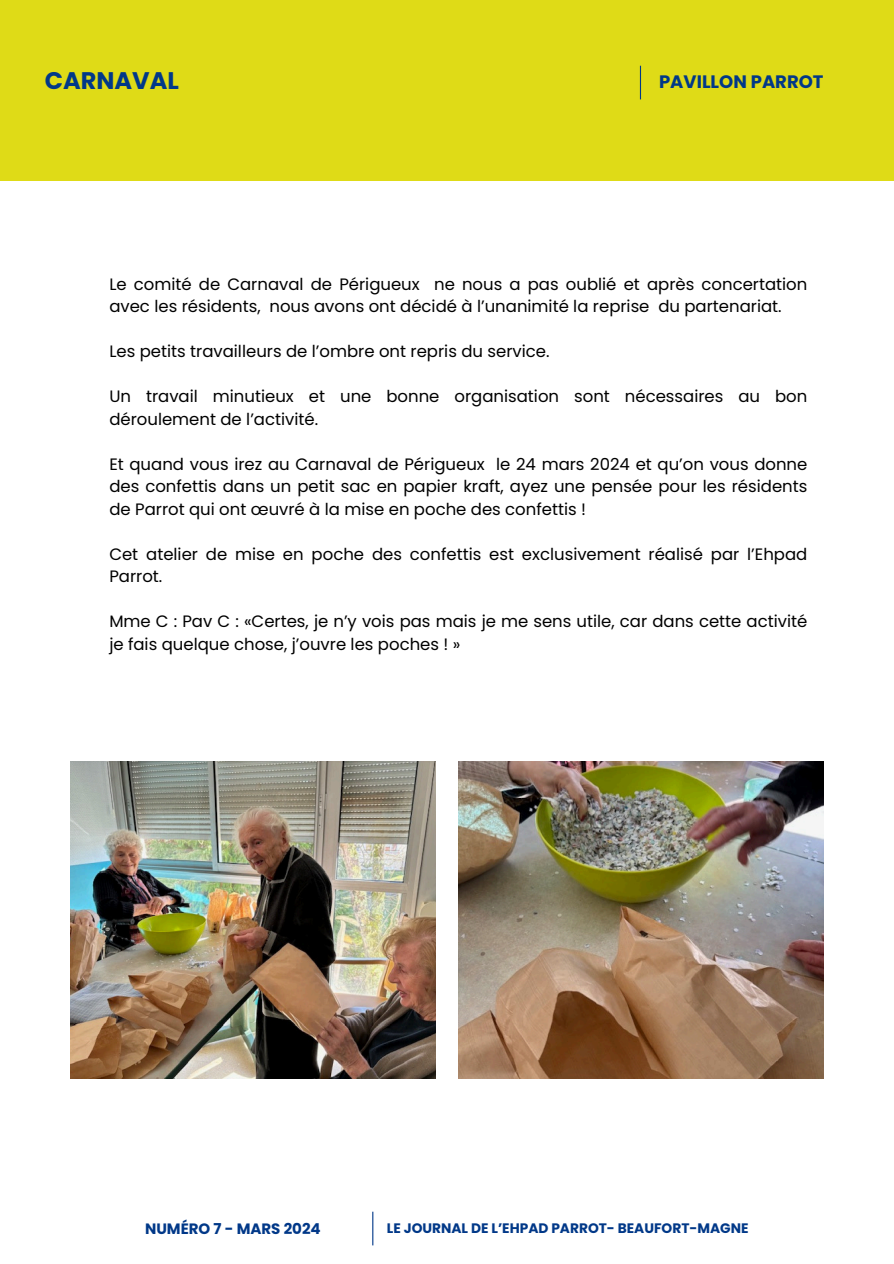
<style>
.page{position:relative;width:894px;height:1264px;background:#fff}
.page>*{position:absolute;margin:0;border:0;box-sizing:border-box;transform-origin:0 0}
.t1{font:700 24px "Poppins";color:#013888}
.t2{font:700 18px "Poppins";color:#013888}
.t3{font:16.5px/22.5px "Poppins";color:#000}
.t4{font:700 15px "Poppins";color:#013888}
.t5{font:700 13.8px "Poppins";color:#013888}
</style>
<div class="page">
<div style="left:0;top:0;width:893px;height:181px;background:#dfdb17"></div>
<hr style="left:639px;top:66px;width:2px;height:33px;background:#013888">
<img style="left:70px;top:761px;width:365px;height:317px">
<img style="left:458px;top:761px;width:365px;height:317px">
<hr style="left:372px;top:1211px;width:1px;height:34px;background:#013888">
<p class="t1" style="left:45px;top:64px;width:135px">CARNAVAL</p>
<p class="t2" style="left:659px;top:69px;width:166px">PAVILLON PARROT</p>
<h3 class="t3" style="left:109px;top:272px;width:699px">Le comité de Carnaval de Périgueux ne nous a pas oublié et après concertation avec les résidents, nous avons ont décidé à l’unanimité la reprise du partenariat.</h3>
<h3 class="t3" style="left:109px;top:340px;width:441px">Les petits travailleurs de l’ombre ont repris du service.</h3>
<h3 class="t3" style="left:109px;top:385px;width:699px">Un travail minutieux et une bonne organisation sont nécessaires au bon déroulement de l’activité.</h3>
<h3 class="t3" style="left:109px;top:452px;width:699px;text-align:justify">Et quand vous irez au Carnaval de Périgueux le 24 mars 2024 et qu’on vous donne des confettis dans un petit sac en papier kraft, ayez une pensée pour les résidents de Parrot qui ont œuvré à la mise en poche des confettis !</h3>
<h3 class="t3" style="left:109px;top:542px;width:699px">Cet atelier de mise en poche des confettis est exclusivement réalisé par l’Ehpad<br>Parrot.</h3>
<h3 class="t3" style="left:109px;top:610px;width:699px">Mme C : Pav C : «Certes, je n’y vois pas mais je me sens utile, car dans cette activité je fais quelque chose, j’ouvre les poches ! »</h3>
<p class="t4" style="left:145px;top:1218px;width:177px">NUMÉRO 7 - MARS 2024</p>
<p class="t5" style="left:387px;top:1218px;width:363px">LE JOURNAL DE L’EHPAD PARROT- BEAUFORT-MAGNE</p>
</div>
